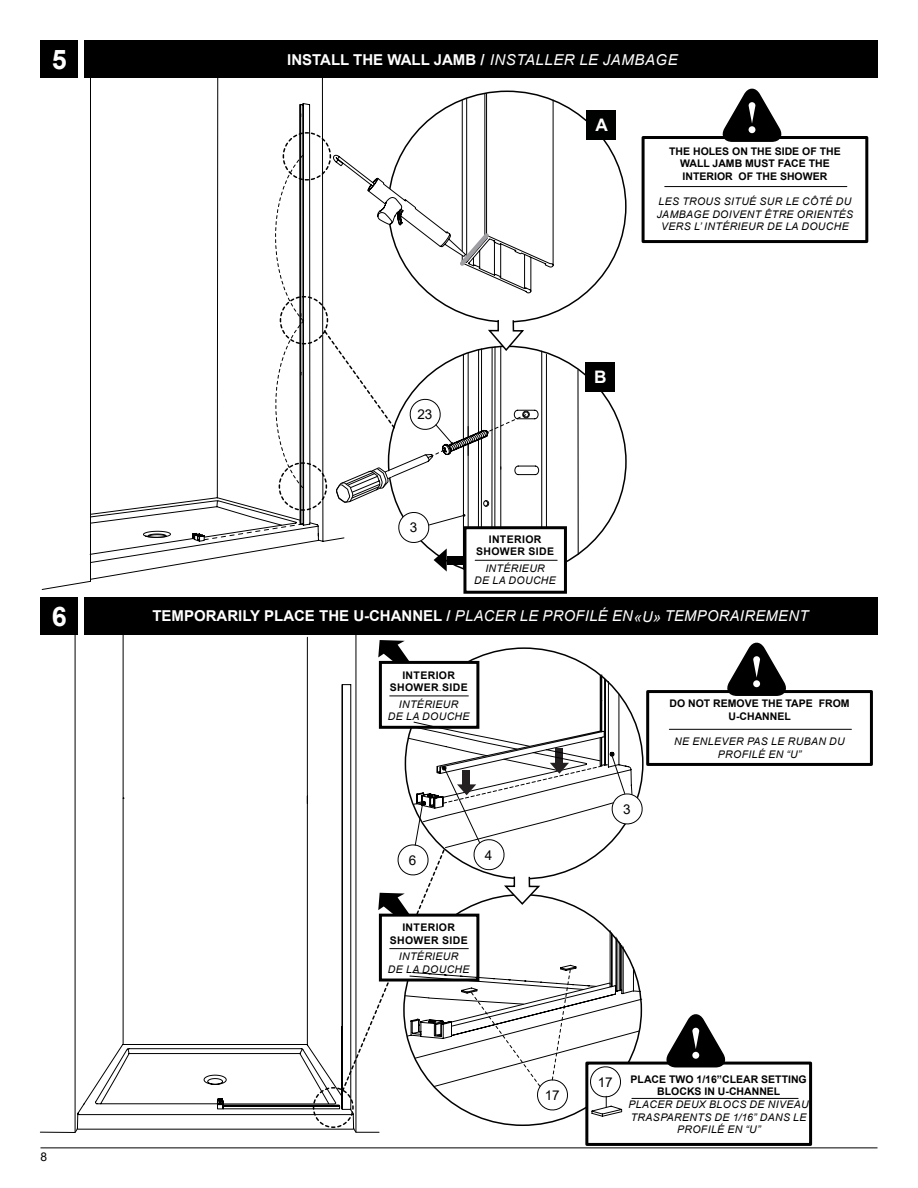
<style>
.page{position:relative;width:918px;height:1188px;background:#fff}
.page>*{position:absolute;margin:0;border:0;box-sizing:border-box;transform-origin:0 0}
.t1{font:700 27px "Arial";color:#fff}
.t2{font:700 17.25px "Arial";color:#fff}
.t3{font:italic 15px "Arial";letter-spacing:.025em;color:#fff}
.t4{font:700 15px "Arial";color:#fff}
.t5{font:13.5px "Arial";color:#000}
.t6{font:12px "Arial";color:#000}
.t7{font:italic 10.5px/12.6px "Arial";letter-spacing:.035em;color:#000;text-align:center}
.t8{font:700 10.5px/12.6px "Arial";color:#000;text-align:center}
.t9{font:700 10.5px/12.6px "Arial";letter-spacing:.035em;color:#000;text-align:center}
.s1{font-weight:900}
.s2{font-weight:400;font-style:italic}
.s3{font-weight:700;font-style:normal}
</style>
<div class="page">
<hr style="left:40px;top:1148px;width:838px;height:1px;background:#000">
<div style="left:84px;top:40px;width:794px;height:38px;background:#000"></div>
<div style="left:84px;top:597px;width:794px;height:38px;background:#000"></div>
<div style="left:40px;top:40px;width:38px;height:38px;background:#000"></div>
<div style="left:40px;top:597px;width:38px;height:38px;background:#000"></div>
<div style="left:646px;top:690px;width:227px;height:76px;border:3px solid #000"></div>
<div style="left:642px;top:136px;width:226px;height:107px;border:3px solid #000"></div>
<svg style="left:726px;top:642px;width:64px;height:54px"></svg>
<svg style="left:721px;top:88px;width:64px;height:54px"></svg>
<div style="left:753px;top:680px;width:7px;height:7px;background:#fff;border-radius:50%"></div>
<div style="left:749px;top:126px;width:6px;height:7px;background:#fff;border-radius:50%"></div>
<hr style="left:669px;top:729px;width:182px;height:1px;background:#000101">
<hr style="left:665px;top:186px;width:182px;height:1px;background:#000101">
<svg style="left:77px;top:635px;width:231px;height:494px"></svg>
<hr style="left:90px;top:75px;width:1px;height:506px;background:#000">
<hr style="left:356px;top:635px;width:1px;height:497px;background:#000">
<hr style="left:75px;top:635px;width:1px;height:497px;background:#000">
<hr style="left:40px;top:1132px;width:35px;height:1px;background:#000">
<hr style="left:577px;top:370px;width:2px;height:184px;background:#000">
<div style="left:463px;top:526px;width:104px;height:68px;background:#fff;border:3px solid #000"></div>
<hr style="left:475px;top:560px;width:82px;height:1px;background:#000">
<div style="left:586px;top:110px;width:30px;height:30px;background:#000101"></div>
<div style="left:585px;top:362px;width:30px;height:30px;background:#000"></div>
<svg style="left:378px;top:640px;width:33px;height:24px"></svg>
<div style="left:379px;top:661px;width:100px;height:68px;background:#fff;border:3px solid #000"></div>
<div style="left:585px;top:1062px;width:227px;height:84px;border:3px solid #000"></div>
<svg style="left:665px;top:1014px;width:64px;height:54px"></svg>
<div style="left:692px;top:1052px;width:7px;height:7px;background:#fff;border-radius:50%"></div>
<hr style="left:632px;top:1098px;width:166px;height:1px;background:#000101">
<svg style="left:91px;top:78px;width:463px;height:494px"></svg>
<svg style="left:217px;top:675px;width:431px;height:458px"></svg>
<h1 class="t1" style="left:52px;top:41px;width:17px">5</h1>
<h1 class="t1" style="left:52px;top:597px;width:17px">6</h1>
<p class="t6" style="left:40px;top:1149px;width:8px">8</p>
<h3 class="t4" style="left:287px;top:49px;width:392px">INSTALL THE WALL JAMB <span class="s1">/</span> <span class="s2">INSTALLER LE JAMBAGE</span></h3>
<h2 class="t2" style="left:595px;top:112px;width:14px">A</h2>
<p class="t8" style="left:669px;top:145px;width:173px">THE HOLES ON THE SIDE OF THE<br>WALL JAMB MUST FACE THE<br>INTERIOR OF THE SHOWER</p>
<p class="t7" style="left:657px;top:195px;width:198px">LES TROUS SITUÉ SUR LE CÔTÉ DU<br>JAMBAGE DOIVENT ÊTRE ORIENTÉS<br>VERS L’ INTÉRIEUR DE LA DOUCHE</p>
<p class="t5" style="left:417px;top:405px;width:17px">23</p>
<p class="t5" style="left:410px;top:518px;width:9px">3</p>
<h2 class="t2" style="left:594px;top:364px;width:14px">B</h2>
<p class="t9" style="left:476px;top:533px;width:79px">INTERIOR<br>SHOWER SIDE</p>
<p class="t7" style="left:474px;top:562px;width:83px">INTÉRIEUR<br>DE LA DOUCHE</p>
<h3 class="t3" style="left:152px;top:606px;width:657px"><span class="s3">TEMPORARILY PLACE THE U-CHANNEL /</span> PLACER LE PROFILÉ EN«U» TEMPORAIREMENT</h3>
<p class="t9" style="left:390px;top:669px;width:79px">INTERIOR<br>SHOWER SIDE</p>
<p class="t7" style="left:388px;top:698px;width:83px">INTÉRIEUR<br>DE LA DOUCHE</p>
<p class="t5" style="left:409px;top:851px;width:9px">6</p>
<p class="t5" style="left:485px;top:846px;width:9px">4</p>
<p class="t9" style="left:390px;top:922px;width:79px">INTERIOR<br>SHOWER SIDE</p>
<p class="t7" style="left:388px;top:951px;width:83px">INTÉRIEUR<br>DE LA DOUCHE</p>
<p class="t5" style="left:623px;top:800px;width:9px">3</p>
<p class="t8" style="left:670px;top:697px;width:182px">DO NOT REMOVE THE TAPE FROM<br>U-CHANNEL</p>
<p class="t7" style="left:674px;top:735px;width:172px">NE ENLEVER PAS LE RUBAN DU<br>PROFILÉ EN “U”</p>
<p class="t5" style="left:545px;top:1086px;width:17px">17</p>
<p class="t5" style="left:598px;top:1073px;width:17px">17</p>
<p class="t8" style="left:631px;top:1073px;width:178px">PLACE TWO 1/16”CLEAR SETTING<br>BLOCKS IN U-CHANNEL</p>
<p class="t7" style="left:629px;top:1098px;width:182px">PLACER DEUX BLOCS DE NIVEAU<br>TRASPARENTS DE 1/16” DANS LE<br>PROFILÉ EN “U”</p>
</div>
